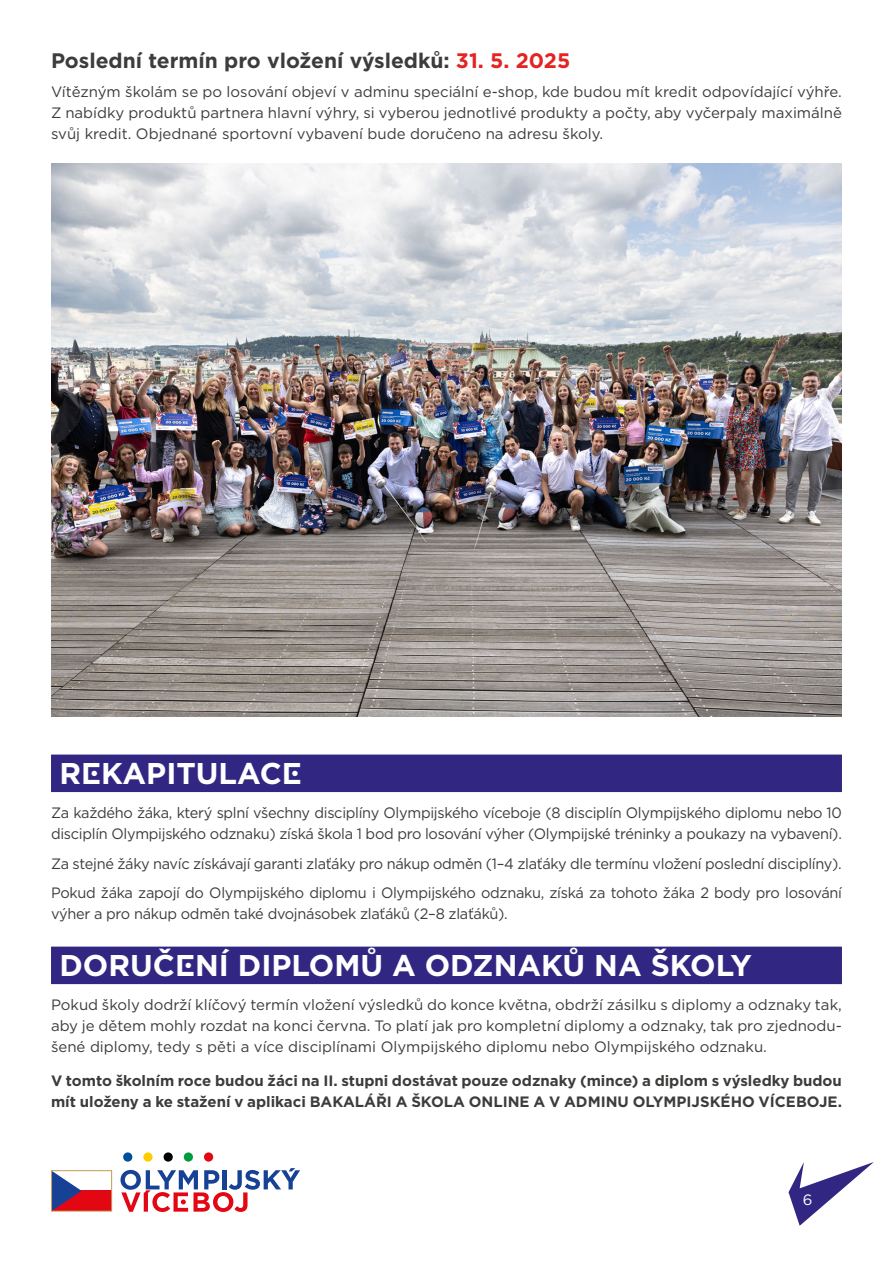
<style>
.page{position:relative;width:893px;height:1263px;background:#fff}
.page>*{position:absolute;margin:0;border:0;box-sizing:border-box;transform-origin:0 0}
.t1{font:700 30px "Gotham COV";color:#fff}
.t2{font:700 21px "Gotham";color:#3c3c3b}
.t3{font:15px/21px "Gotham";letter-spacing:-.02em;color:#3c3c3b;text-align:justify}
.t4{font:700 15px/21px "Gotham";color:#3c3c3b}
.t5{font:15px "Gotham";color:#fff}
.s1{color:#e52322}
</style>
<div class="page">
<svg style="left:788px;top:1162px;width:86px;height:64px"></svg>
<svg style="left:120px;top:1168px;width:180px;height:44px"></svg>
<div style="left:123px;top:1152px;width:9px;height:9px;background:#004f9f;border-radius:50%"></div>
<div style="left:143px;top:1152px;width:10px;height:9px;background:#fc0;border-radius:50%"></div>
<div style="left:164px;top:1152px;width:9px;height:9px;background:#000;border-radius:50%"></div>
<div style="left:184px;top:1152px;width:9px;height:9px;background:#009b3e;border-radius:50%"></div>
<div style="left:204px;top:1152px;width:9px;height:9px;background:#e30613;border-radius:50%"></div>
<div style="left:52px;top:1191px;width:59px;height:20px;background:#e30613"></div>
<svg style="left:53px;top:1172px;width:29px;height:37px"></svg>
<div style="left:51px;top:1170px;width:61px;height:41px;border:1px solid #c59c58"></div>
<div style="left:51px;top:754px;width:791px;height:38px;background:#312783"></div>
<div style="left:51px;top:946px;width:791px;height:38px;background:#312783"></div>
<img style="left:51px;top:164px;width:791px;height:552px">
<h2 class="t2" style="left:51px;top:46px;width:521px">Poslední termín pro vložení výsledků: <span class="s1">31. 5. 2025</span></h2>
<p class="t3" style="left:51px;top:81px;width:792px">Vítězným školám se po losování objeví v adminu speciální e-shop, kde budou mít kredit odpovídající výhře.<br>Z nabídky produktů partnera hlavní výhry, si vyberou jednotlivé produkty a počty, aby vyčerpaly maximálně svůj kredit. Objednané sportovní vybavení bude doručeno na adresu školy.</p>
<h1 class="t1" style="left:60px;top:754px;width:244px">REKAPITULACE</h1>
<p class="t3" style="left:51px;top:802px;width:792px">Za každého žáka, který splní všechny disciplíny Olympijského víceboje (8 disciplín Olympijského diplomu nebo 10 disciplín Olympijského odznaku) získá škola 1 bod pro losování výher (Olympijské tréninky a poukazy na vybavení).</p>
<p class="t3" style="left:51px;top:848px;width:792px;line-height:29.5px">Za stejné žáky navíc získávají garanti zlaťáky pro nákup odměn (1–4 zlaťáky dle termínu vložení poslední disciplíny).<br>Pokud žáka zapojí do Olympijského diplomu i Olympijského odznaku, získá za tohoto žáka 2 body pro losování</p>
<p class="t3" style="left:51px;top:903px;width:458px">výher a pro nákup odměn také dvojnásobek zlaťáků (2–8 zlaťáků).</p>
<h1 class="t1" style="left:60px;top:946px;width:694px">DORUČENÍ DIPLOMŮ A ODZNAKŮ NA ŠKOLY</h1>
<p class="t3" style="left:51px;top:994px;width:792px">Pokud školy dodrží klíčový termín vložení výsledků do konce května, obdrží zásilku s diplomy a odznaky tak, aby je dětem mohly rozdat na konci června. To platí jak pro kompletní diplomy a odznaky, tak pro zjednodu&shy;šené diplomy, tedy s pěti a více disciplínami Olympijského diplomu nebo Olympijského odznaku.</p>
<p class="t4" style="left:51px;top:1070px;width:792px">V tomto školním roce budou žáci na II. stupni dostávat pouze odznaky (mince) a diplom s výsledky budou mít uloženy a ke stažení v aplikaci BAKALÁŘI A ŠKOLA ONLINE A V ADMINU OLYMPIJSKÉHO VÍCEBOJE.</p>
<p class="t5" style="left:803px;top:1190px;width:11px">6</p>
</div>
